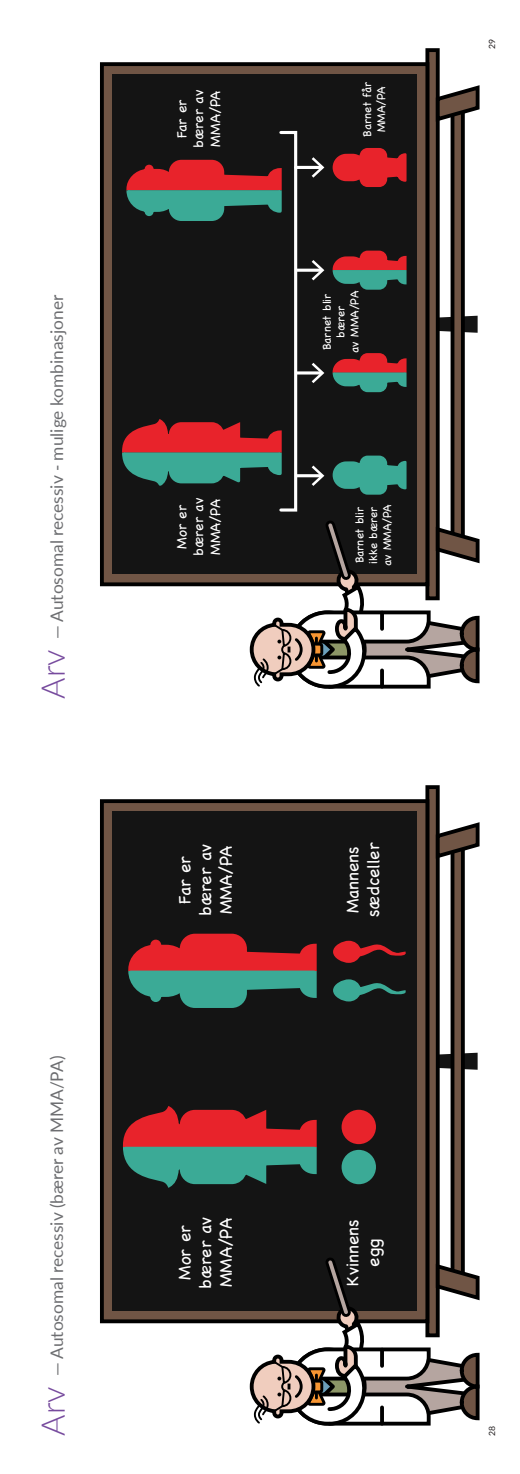
<style>
.page{position:relative;width:520px;height:1474px;background:#fff}
.page>*{position:absolute;margin:0;border:0;box-sizing:border-box;transform-origin:0 0}
.t1{font:17.32px "Lato";color:#6d6e71}
.t2{font:300 17.32px/20.8px "Chalkboard SE";color:#fff;text-align:center}
.t3{font:300 14px/16.8px "Chalkboard SE";color:#fff;text-align:center}
.t4{font:300 11.55px/13.8px "Chalkboard SE";color:#fff;text-align:center}
.t5{font:8.58px "Lato";color:#231f20}
.s1{font-weight:300;font-size:32.73px;color:#774b9e}
</style>
<div class="page">
<svg style="left:439px;top:1052px;width:38px;height:17px"></svg>
<div style="left:427px;top:787px;width:10px;height:548px;background:#705545"></div>
<div style="left:425px;top:785px;width:14px;height:552px;border:4px solid #000"></div>
<div style="left:102px;top:801px;width:325px;height:520px;background:#705545"></div>
<div style="left:100px;top:799px;width:329px;height:524px;border:4px solid #000"></div>
<div style="left:112px;top:811px;width:304px;height:500px;background:#141414"></div>
<div style="left:452px;top:840px;width:10px;height:442px;background:#705545"></div>
<div style="left:450px;top:838px;width:14px;height:446px;border:4px solid #000"></div>
<svg style="left:434px;top:819px;width:46px;height:42px"></svg>
<div style="left:342px;top:1151px;width:32px;height:32px;background:#3baa96;border-radius:50%"></div>
<svg style="left:333px;top:979px;width:72px;height:23px"></svg>
<svg style="left:333px;top:940px;width:72px;height:23px"></svg>
<svg style="left:128px;top:933px;width:189px;height:75px"></svg>
<svg style="left:122px;top:1106px;width:195px;height:82px"></svg>
<div style="left:341px;top:1149px;width:34px;height:35px;border:2px solid #3baa96;border-radius:50%"></div>
<div style="left:342px;top:1110px;width:32px;height:33px;background:#e8232b;border-radius:50%"></div>
<div style="left:341px;top:1109px;width:34px;height:35px;border:2px solid #e8232b;border-radius:50%"></div>
<svg style="left:130px;top:970px;width:184px;height:4px"></svg>
<svg style="left:125px;top:1146px;width:189px;height:4px"></svg>
<svg style="left:247px;top:1256px;width:233px;height:170px"></svg>
<hr style="left:380px;top:1349px;width:3px;height:16px;background:#000">
<hr style="left:380px;top:1407px;width:3px;height:16px;background:#000">
<svg style="left:439px;top:316px;width:38px;height:17px"></svg>
<div style="left:427px;top:50px;width:10px;height:548px;background:#705545"></div>
<div style="left:425px;top:48px;width:14px;height:552px;border:4px solid #000"></div>
<div style="left:102px;top:64px;width:325px;height:520px;background:#705545"></div>
<div style="left:100px;top:62px;width:329px;height:524px;border:4px solid #000"></div>
<div style="left:112px;top:74px;width:304px;height:500px;background:#141414"></div>
<div style="left:452px;top:103px;width:10px;height:442px;background:#705545"></div>
<div style="left:450px;top:101px;width:14px;height:446px;border:4px solid #000"></div>
<svg style="left:434px;top:83px;width:46px;height:41px"></svg>
<div style="left:279px;top:131px;width:18px;height:380px;border:3px solid #fff"></div>
<svg style="left:126px;top:158px;width:157px;height:64px"></svg>
<svg style="left:122px;top:417px;width:161px;height:71px"></svg>
<svg style="left:332px;top:148px;width:75px;height:39px"></svg>
<hr style="left:295px;top:166px;width:26px;height:3px;background:#fff">
<svg style="left:311px;top:157px;width:13px;height:21px"></svg>
<hr style="left:295px;top:474px;width:26px;height:3px;background:#fff">
<svg style="left:311px;top:465px;width:13px;height:21px"></svg>
<svg style="left:332px;top:455px;width:75px;height:40px"></svg>
<hr style="left:295px;top:269px;width:26px;height:3px;background:#fff">
<svg style="left:311px;top:260px;width:13px;height:20px"></svg>
<svg style="left:332px;top:250px;width:75px;height:40px"></svg>
<hr style="left:295px;top:371px;width:26px;height:3px;background:#fff">
<svg style="left:311px;top:363px;width:13px;height:20px"></svg>
<svg style="left:332px;top:353px;width:75px;height:40px"></svg>
<svg style="left:247px;top:519px;width:233px;height:170px"></svg>
<hr style="left:380px;top:612px;width:3px;height:17px;background:#000">
<hr style="left:380px;top:670px;width:3px;height:16px;background:#000">
<p class="t1" style="left:44px;top:698px;width:405px;rotate:-90deg"><span class="s1">Arv</span> — Autosomal recessiv - mulige kombinasjoner</p>
<p class="t1" style="left:50px;top:1435px;width:381px;rotate:-90deg"><span class="s1">Arv</span> — Autosomal recessiv (bærer av MMA/PA)</p>
<p class="t3" style="left:173px;top:148px;width:60px;rotate:-90deg">Far er bærer av<br>MMA/PA</p>
<p class="t3" style="left:173px;top:556px;width:60px;rotate:-90deg">Mor er bærer av<br>MMA/PA</p>
<p class="t4" style="left:360px;top:137px;width:57px;rotate:-90deg">Barnet får<br>MMA/PA</p>
<p class="t4" style="left:320px;top:353px;width:63px;rotate:-90deg">Barnet blir bærer<br>av MMA/PA</p>
<p class="t4" style="left:352px;top:566px;width:63px;text-align:left;rotate:-90deg">Barnet blir ikke bærer av MMA/PA</p>
<p class="t5" style="left:488px;top:49px;width:12px;rotate:-90deg">29</p>
<p class="t2" style="left:174px;top:916px;width:73px;rotate:-90deg">Far er bærer av<br>MMA/PA</p>
<p class="t2" style="left:342px;top:917px;width:76px;text-align:left;rotate:-90deg">Mannens sædceller</p>
<p class="t2" style="left:174px;top:1288px;width:73px;rotate:-90deg">Mor er bærer av<br>MMA/PA</p>
<p class="t2" style="left:342px;top:1285px;width:67px;rotate:-90deg">Kvinnens egg</p>
<p class="t5" style="left:488px;top:1435px;width:12px;rotate:-90deg">28</p>
</div>
